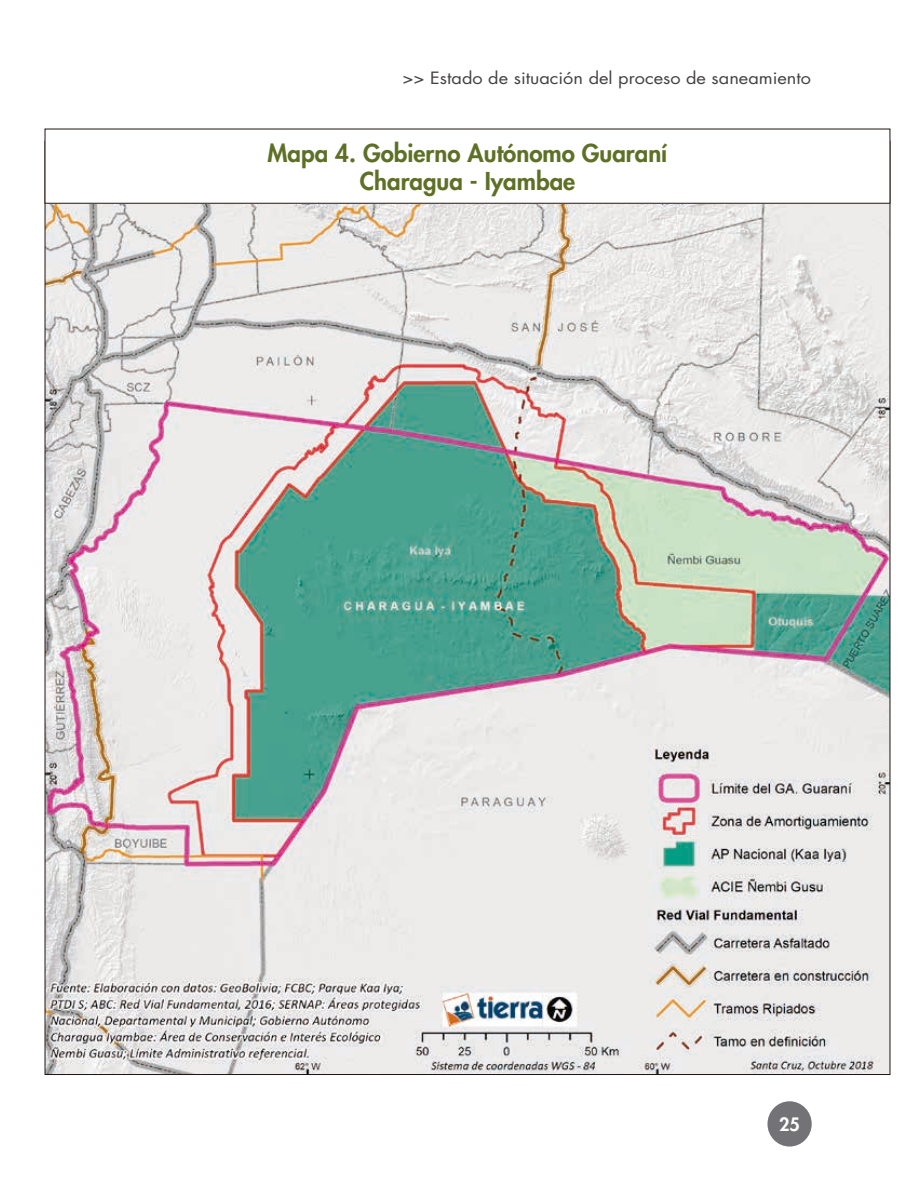
<style>
.page{position:relative;width:918px;height:1188px;background:#fff}
.page>*{position:absolute;margin:0;border:0;box-sizing:border-box;transform-origin:0 0}
.t1{font:800 24px/28.8px "Futura Std";color:#5e7026;text-align:center}
.t2{font:800 18px "Futura Std";color:#fff}
.t3{font:16.5px "Futura Std";color:#444141;scale:1.1 1}
</style>
<div class="page">
<div style="left:767px;top:1101px;width:45px;height:46px;background:#737377;border-radius:50%"></div>
<img style="left:47px;top:204px;width:841px;height:869px">
<div style="left:45px;top:129px;width:845px;height:75px;border:1px solid #1f1410"></div>
<p class="t3" style="left:402px;top:67px;width:373px">&gt;&gt; Estado de situación del proceso de saneamiento</p>
<p class="t1" style="left:268px;top:138px;width:401px">Mapa 4. Gobierno Autónomo Guaraní<br>Charagua - Iyambae</p>
<p class="t2" style="left:779px;top:1113px;width:22px">25</p>
</div>
